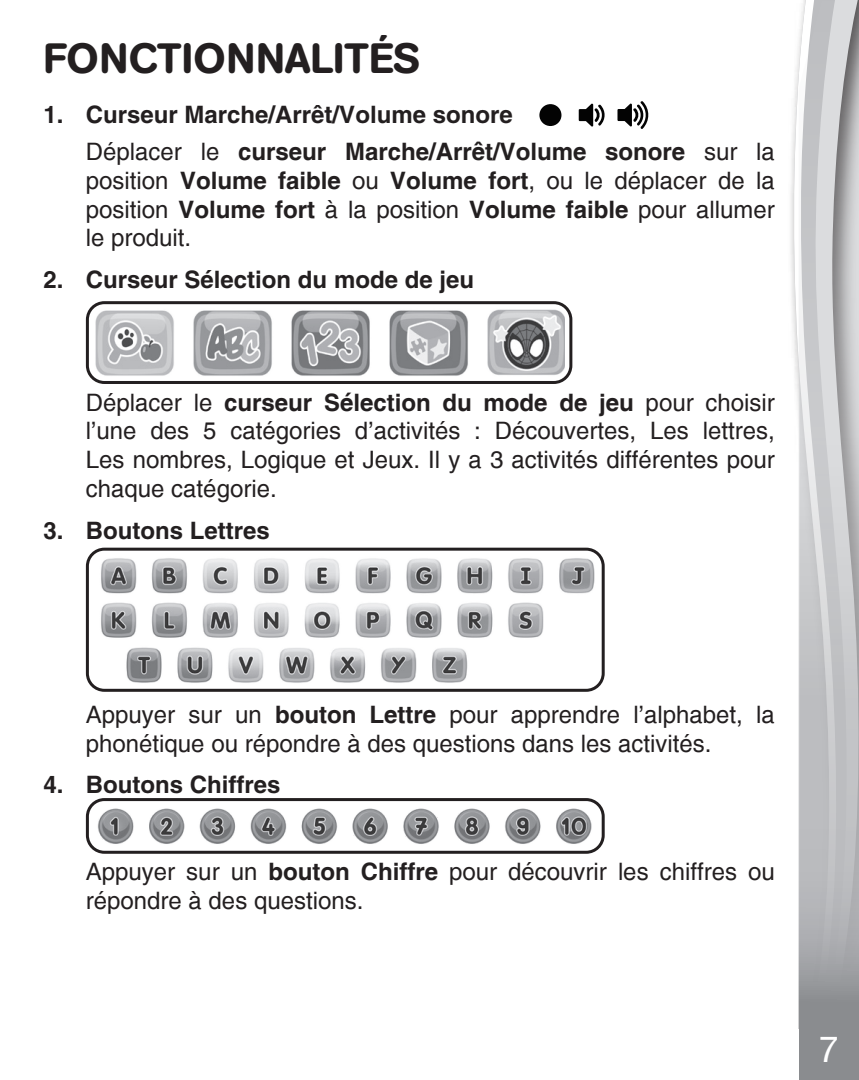
<style>
.page{position:relative;width:859px;height:1080px;background:#fff}
.page>*{position:absolute;margin:0;border:0;box-sizing:border-box;transform-origin:0 0}
.大标题{font:500 42px "AG Book Rounded";color:#231f20}
.t1{font:27px "Helvetica 55 Roman";color:#fff}
.t2{font:24px/28.8px "Helvetica";color:#231f20;text-align:justify}
.t3{font:700 24px "Helvetica";color:#231f20}
.s1{font-weight:700}
.s2{font-size:36px}
</style>
<div class="page">
<svg style="left:793px;top:46px;width:6px;height:983px"></svg>
<svg style="left:799px;top:0;width:60px;height:1080px;background:#bebfc1"></svg>
<div style="left:539px;top:104px;width:22px;height:22px;background:#030303;border-radius:50%"></div>
<svg style="left:617px;top:101px;width:32px;height:28px"></svg>
<svg style="left:579px;top:103px;width:26px;height:24px"></svg>
<div style="left:86px;top:301px;width:486px;height:83px;border:3px solid #231f20;border-radius:17px"></div>
<img style="left:95px;top:309px;width:469px;height:67px">
<div style="left:86px;top:548px;width:519px;height:144px;border:3px solid #231f20;border-radius:17px"></div>
<img style="left:94px;top:553px;width:508px;height:139px">
<div style="left:86px;top:798px;width:519px;height:56px;border:3px solid #231f20;border-radius:17px"></div>
<img style="left:91px;top:802px;width:508px;height:46px">
<p class="大标题" style="left:43px;top:33px;width:378px">FONCTIONNALITÉS</p>
<p class="t3" style="left:43px;top:100px;width:471px">1. Curseur Marche/Arrêt/Volume sonore</p>
<p class="t2" style="left:86px;top:137px;width:690px">Déplacer le <span class="s1">curseur Marche/Arrêt/Volume sonore</span> sur la position <span class="s1">Volume faible</span> ou <span class="s1">Volume fort</span>, ou le déplacer de la position <span class="s1">Volume fort</span> à la position <span class="s1">Volume faible</span> pour allumer le produit.</p>
<p class="t3" style="left:43px;top:265px;width:432px">2. Curseur Sélection du mode de jeu</p>
<p class="t2" style="left:86px;top:388px;width:690px">Déplacer le <span class="s1">curseur Sélection du mode de jeu</span> pour choisir l’une des 5 catégories d’activités : Découvertes, Les lettres, Les nombres, Logique et Jeux. Il y a 3 activités différentes pour chaque catégorie.</p>
<p class="t3" style="left:43px;top:516px;width:228px">3. Boutons Lettres</p>
<p class="t2" style="left:86px;top:700px;width:690px">Appuyer sur un <span class="s1">bouton Lettre</span> pour apprendre l’alphabet, la phonétique ou répondre à des questions dans les activités.</p>
<p class="t3" style="left:43px;top:770px;width:239px">4. Boutons Chiffres</p>
<p class="t2" style="left:86px;top:858px;width:690px">Appuyer sur un <span class="s1">bouton Chiffre</span> pour découvrir les chiffres ou répondre à des questions.</p>
<p class="t1" style="left:819px;top:1021px;width:26px">7<span class="s2">7</span></p>
</div>
